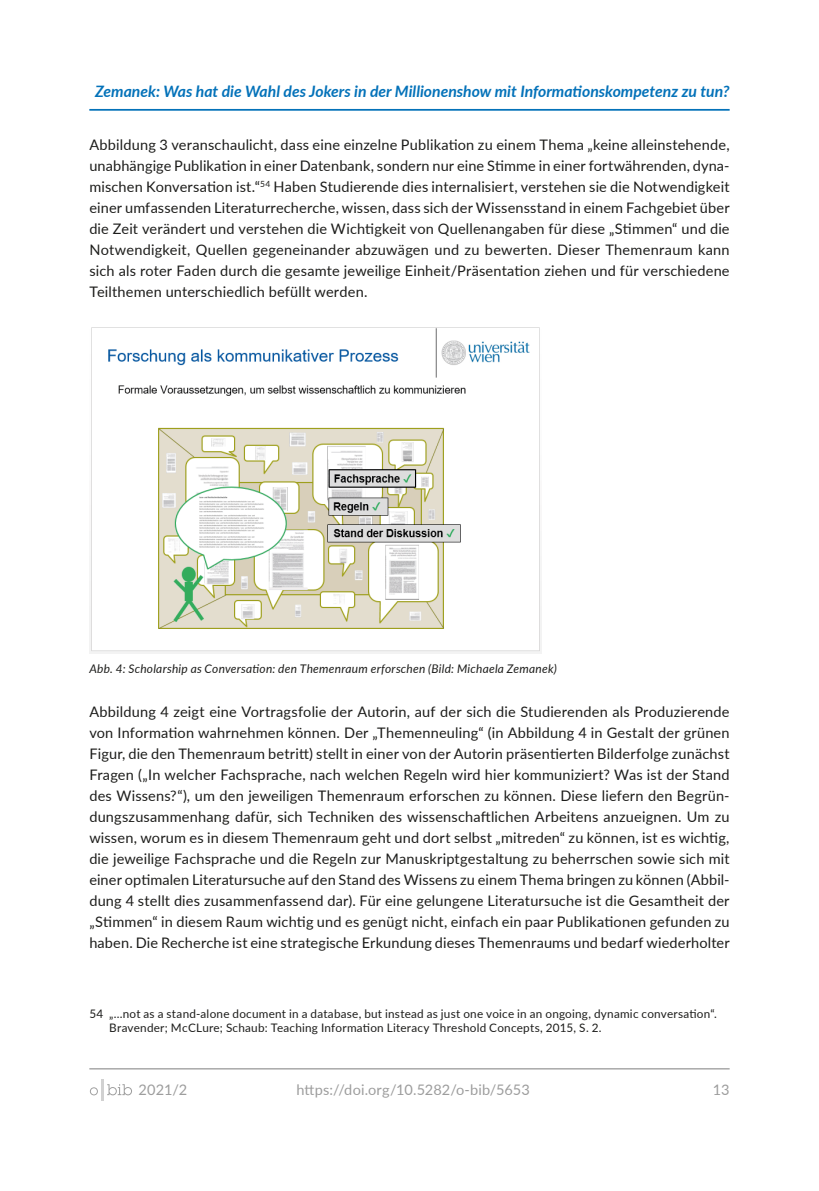
<style>
.page{position:relative;width:819px;height:1191px;background:#fff}
.page>*{position:absolute;margin:0;border:0;box-sizing:border-box;transform-origin:0 0}
.t1{font:italic 700 15.75px "Lato";color:#0472b9}
.t2{font:14.53px/21px "Lato";letter-spacing:.01em;color:#1d1d1b;text-align:justify}
.t3{font:14.53px "Lato Regular 3";letter-spacing:.01em;color:#9d9d9d}
.t4{font:14.53px "Lato Regular 4";color:#9d9d9d}
.t5{font:14.53px "Lato";color:#9d9d9d}
.t6{font:11.9px "Lato Italic 2";letter-spacing:.02em;color:#1d1d1b}
.t7{font:11.72px/14px "Lato";letter-spacing:.02em;color:#1d1d1b}
</style>
<div class="page">
<hr style="left:89px;top:1068px;width:640px;height:1px;background:#9d9d9d">
<hr style="left:101px;top:1079px;width:3px;height:21px;background:#d1d1d1">
<svg style="left:90px;top:1087px;width:8px;height:8px"></svg>
<svg style="left:107px;top:1084px;width:25px;height:11px"></svg>
<img style="left:89px;top:327px;width:452px;height:326px">
<hr style="left:89px;top:109px;width:640px;height:2px;background:#0472b9">
<p class="t1" style="left:95px;top:80px;width:636px">Zemanek: Was hat die Wahl des Jokers in der Millionenshow mit Informationskompetenz zu tun?</p>
<p class="t2" style="left:89px;top:134px;width:641px">Abbildung 3 veranschaulicht, dass eine einzelne Publikation zu einem Thema „keine alleinstehende, unabhängige Publikation in einer Datenbank, sondern nur eine Stimme in einer fortwährenden, dyna&shy;mischen Konversation ist.“<sup>54</sup> Haben Studierende dies internalisiert, verstehen sie die Notwendigkeit einer umfassenden Literaturrecherche, wissen, dass sich der Wissensstand in einem Fachgebiet über die Zeit verändert und verstehen die Wichtigkeit von Quellenangaben für diese „Stimmen“ und die Notwendigkeit, Quellen gegeneinander abzuwägen und zu bewerten. Dieser Themenraum kann sich als roter Faden durch die gesamte jeweilige Einheit/Präsentation ziehen und für verschiedene Teilthemen unterschiedlich befüllt werden.</p>
<p class="t6" style="left:89px;top:660px;width:469px">Abb. 4: Scholarship as Conversation: den Themenraum erforschen (Bild: Michaela Zemanek)</p>
<p class="t2" style="left:89px;top:701px;width:641px">Abbildung 4 zeigt eine Vortragsfolie der Autorin, auf der sich die Studierenden als Produzierende von Information wahrnehmen können. Der „Themenneuling“ (in Abbildung 4 in Gestalt der grünen Figur, die den Themenraum betritt) stellt in einer von der Autorin präsentierten Bilderfolge zunächst Fragen („In welcher Fachsprache, nach welchen Regeln wird hier kommuniziert? Was ist der Stand des Wissens?“), um den jeweiligen Themenraum erforschen zu können. Diese liefern den Begrün&shy;dungszusammenhang dafür, sich Techniken des wissenschaftlichen Arbeitens anzueignen. Um zu wissen, worum es in diesem Themenraum geht und dort selbst „mitreden“ zu können, ist es wichtig, die jeweilige Fachsprache und die Regeln zur Manuskriptgestaltung zu beherrschen sowie sich mit einer optimalen Literatursuche auf den Stand des Wissens zu einem Thema bringen zu können (Abbil&shy;dung 4 stellt dies zusammenfassend dar). Für eine gelungene Literatursuche ist die Gesamtheit der „Stimmen“ in diesem Raum wichtig und es genügt nicht, einfach ein paar Publikationen gefunden zu haben. Die Recherche ist eine strategische Erkundung dieses Themenraums und bedarf wiederholter</p>
<p class="t7" style="left:109px;top:1006px;width:609px;text-indent:-20px">54 „…not as a stand-alone document in a database, but instead as just one voice in an ongoing, dynamic conversation“.<br>Bravender; McCLure; Schaub: Teaching Information Literacy Threshold Concepts, 2015, S. 2.</p>
<p class="t4" style="left:139px;top:1079px;width:50px">2021/2</p>
<p class="t3" style="left:296px;top:1079px;width:235px">https://doi.org/10.5282/o-bib/5653</p>
<p class="t5" style="left:713px;top:1079px;width:18px">13</p>
</div>
